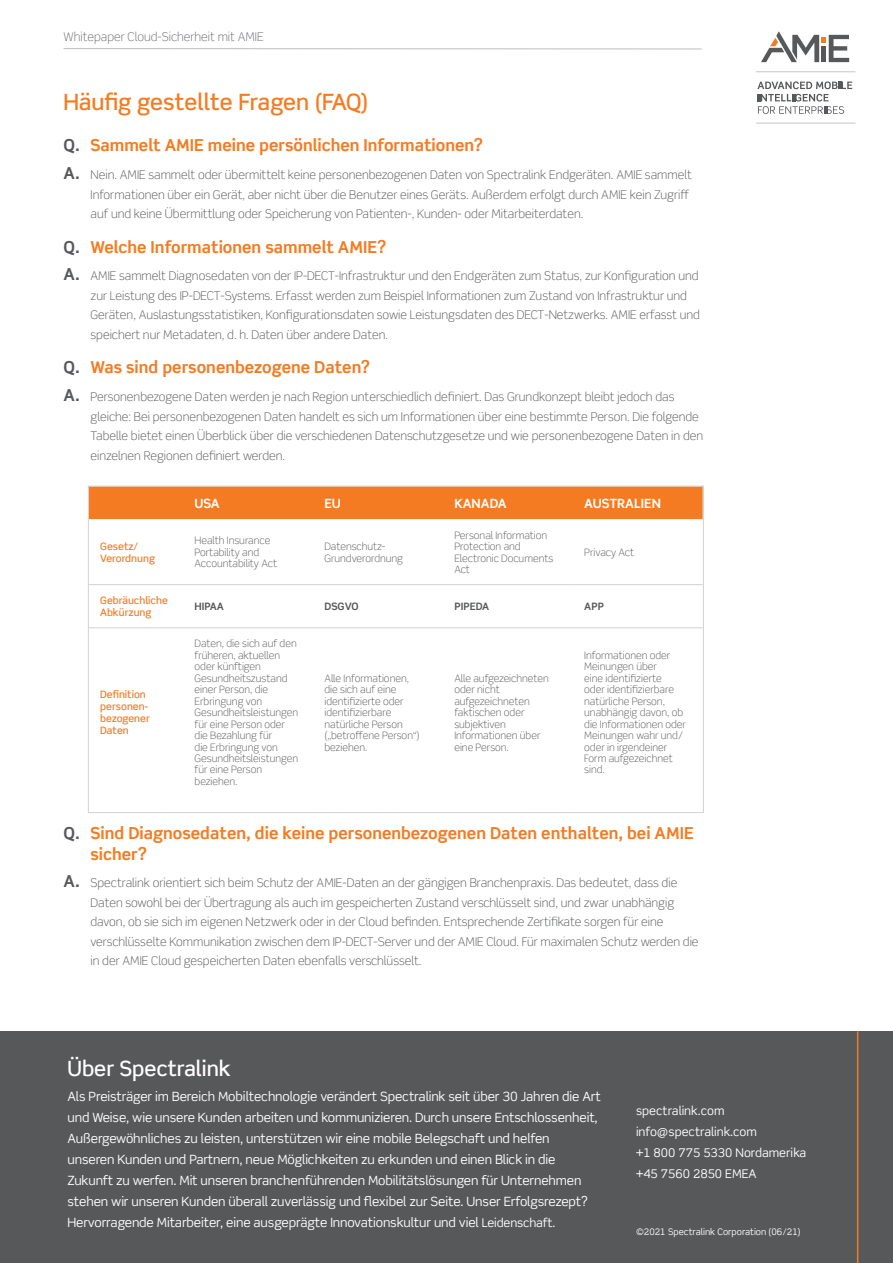
<style>
.page{position:relative;width:893px;height:1263px;background:#fff}
.page>*{position:absolute;margin:0;border:0;box-sizing:border-box;transform-origin:0 0}
.t1{font:500 22.5px "Scene Std";color:#f47b21}
.t2{font:500 21px "Scene Std";color:#fff}
.t3{font:700 16.5px/21px "Scene Std";color:#f47b21}
.t4{font:12.75px/21px "Scene Std";letter-spacing:-.01em;color:#fff}
.t5{font:700 12.75px "Scene Std";color:#fff}
.t6{font:300 12px/19.5px "Scene Std";color:#57585a}
.t7{font:12px/21px "Scene Std";color:#fff}
.t8{font:300 12px "Scene Std";color:#6c6d70}
.t9{font:300 10.2px/11.4px "Scene Std";color:#57585a}
.t10{font:500 10.2px/12.3px "Scene Std";color:#f47b21}
.t11{font:700 10.2px "Scene Std";color:#57585a}
.t12{font:9px "Scene Std";color:#fff}
.s1{color:#57585a}
.s2{font-weight:700;font-size:16.5px}
.s3{font-size:12px}
</style>
<div class="page">
<div style="left:0;top:1031px;width:893px;height:232px;background:#57585a"></div>
<hr style="left:857px;top:1031px;width:1px;height:232px;background:#f47b21">
<svg style="left:757px;top:81px;width:95px;height:33px"></svg>
<hr style="left:756px;top:71px;width:99px;height:1px;background:#d1d2d4">
<hr style="left:756px;top:122px;width:99px;height:2px;background:#d1d2d4">
<svg style="left:761px;top:31px;width:88px;height:31px"></svg>
<hr style="left:64px;top:48px;width:638px;height:1px;background:#bcbdc0">
<div style="left:90px;top:488px;width:612px;height:31px;background:#f47b21"></div>
<svg style="left:90px;top:519px;width:612px;height:110px"></svg>
<hr style="left:89px;top:584px;width:94px;height:1px;background:#d1d2d4">
<hr style="left:183px;top:584px;width:130px;height:1px;background:#d1d2d4">
<hr style="left:313px;top:584px;width:130px;height:1px;background:#d1d2d4">
<hr style="left:443px;top:584px;width:130px;height:1px;background:#d1d2d4">
<hr style="left:573px;top:584px;width:130px;height:1px;background:#d1d2d4">
<hr style="left:89px;top:627px;width:94px;height:1px;background:#d1d2d4">
<hr style="left:183px;top:627px;width:130px;height:1px;background:#d1d2d4">
<hr style="left:313px;top:627px;width:130px;height:1px;background:#d1d2d4">
<hr style="left:443px;top:627px;width:130px;height:1px;background:#d1d2d4">
<hr style="left:573px;top:627px;width:130px;height:1px;background:#d1d2d4">
<p class="t8" style="left:64px;top:29px;width:202px">Whitepaper Cloud-Sicherheit mit AMIE</p>
<h1 class="t1" style="left:64px;top:88px;width:306px">Häufig gestellte Fragen (FAQ)</h1>
<h3 class="t3" style="left:64px;top:135px;width:421px"><span class="s1">Q.</span> Sammelt AMIE meine persönlichen Informationen?</h3>
<p class="t6" style="left:91px;top:165px;width:603px;text-indent:-27px"><span class="s2">A.</span> Nein. AMIE sammelt oder übermittelt keine personenbezogenen Daten von Spectralink Endgeräten. AMIE sammelt<br>Informationen über ein Gerät, aber nicht über die Benutzer eines Geräts. Außerdem erfolgt durch AMIE kein Zugriff auf und keine Übermittlung oder Speicherung von Patienten-, Kunden- oder Mitarbeiterdaten.</p>
<h3 class="t3" style="left:64px;top:236px;width:324px"><span class="s1">Q.</span> Welche Informationen sammelt AMIE?</h3>
<p class="t6" style="left:91px;top:266px;width:611px;text-indent:-27px"><span class="s2">A.</span> AMIE sammelt Diagnosedaten von der IP-DECT-Infrastruktur und den Endgeräten zum Status, zur Konfiguration und zur Leistung des IP-DECT-Systems. Erfasst werden zum Beispiel Informationen zum Zustand von Infrastruktur und Geräten, Auslastungsstatistiken, Konfigurationsdaten sowie Leistungsdaten des DECT-Netzwerks. AMIE erfasst und speichert nur Metadaten, d. h. Daten über andere Daten.</p>
<h3 class="t3" style="left:64px;top:357px;width:308px"><span class="s1">Q.</span> Was sind personenbezogene Daten?</h3>
<p class="t6" style="left:91px;top:387px;width:614px;text-indent:-27px"><span class="s2">A.</span> Personenbezogene Daten werden je nach Region unterschiedlich definiert. Das Grundkonzept bleibt jedoch das gleiche: Bei personenbezogenen Daten handelt es sich um Informationen über eine bestimmte Person. Die folgende Tabelle bietet einen Überblick über die verschiedenen Datenschutzgesetze und wie personenbezogene Daten in den einzelnen Regionen definiert werden.</p>
<p class="t5" style="left:195px;top:495px;width:27px">USA</p>
<p class="t5" style="left:324px;top:495px;width:18px">EU</p>
<p class="t5" style="left:454px;top:495px;width:54px">KANADA</p>
<p class="t5" style="left:584px;top:495px;width:78px">AUSTRALIEN</p>
<p class="t10" style="left:100px;top:540px;width:56px">Gesetz/<br>Verordnung</p>
<p class="t9" style="left:195px;top:535px;width:84px">Health Insurance<br>Portability and<br>Accountability Act</p>
<p class="t9" style="left:324px;top:541px;width:80px">Datenschutz-<br>Grundverordnung</p>
<p class="t9" style="left:454px;top:529px;width:100px">Personal Information<br>Protection and<br>Electronic Documents<br>Act</p>
<p class="t9" style="left:584px;top:547px;width:51px">Privacy Act</p>
<p class="t10" style="left:100px;top:594px;width:69px">Gebräuchliche<br>Abkürzung</p>
<p class="t11" style="left:195px;top:600px;width:31px">HIPAA</p>
<p class="t11" style="left:324px;top:600px;width:36px">DSGVO</p>
<p class="t11" style="left:454px;top:600px;width:36px">PIPEDA</p>
<p class="t11" style="left:584px;top:600px;width:21px">APP</p>
<p class="t10" style="left:100px;top:688px;width:51px">Definition personen&shy;bezogener<br>Daten</p>
<p class="t9" style="left:195px;top:638px;width:105px">Daten, die sich auf den früheren, aktuellen oder künftigen<br>Gesundheitszustand einer Person, die<br>Erbringung von<br>Gesundheitsleistungen für eine Person oder die Bezahlung für<br>die Erbringung von<br>Gesundheitsleistungen für eine Person beziehen.</p>
<p class="t9" style="left:324px;top:672px;width:97px">Alle Informationen, die sich auf eine identifizierte oder identifizierbare natürliche Person („betroffene Person“) beziehen.</p>
<p class="t9" style="left:454px;top:672px;width:96px">Alle aufgezeichneten oder nicht aufgezeichneten faktischen oder subjektiven<br>Informationen über eine Person.</p>
<p class="t9" style="left:584px;top:649px;width:103px">Informationen oder<br>Meinungen über<br>eine identifizierte<br>oder identifizierbare natürliche Person, unabhängig davon, ob die Informationen oder<br>Meinungen wahr und/ oder in irgendeiner<br>Form aufgezeichnet sind.</p>
<h3 class="t3" style="left:91px;top:822px;width:605px;text-indent:-27px"><span class="s1">Q.</span> Sind Diagnosedaten, die keine personenbezogenen Daten enthalten, bei AMIE sicher?</h3>
<p class="t6" style="left:91px;top:873px;width:610px;text-indent:-27px"><span class="s2">A.</span> Spectralink orientiert sich beim Schutz der AMIE-Daten an der gängigen Branchenpraxis. Das bedeutet, dass die Daten sowohl bei der Übertragung als auch im gespeicherten Zustand verschlüsselt sind, und zwar unabhängig davon, ob sie sich im eigenen Netzwerk oder in der Cloud befinden. Entsprechende Zertifikate sorgen für eine verschlüsselte Kommunikation zwischen dem IP-DECT-Server und der AMIE Cloud. Für maximalen Schutz werden die in der AMIE Cloud gespeicherten Daten ebenfalls verschlüsselt.</p>
<h2 class="t2" style="left:68px;top:1055px;width:165px">Über Spectralink</h2>
<p class="t4" style="left:68px;top:1086px;width:535px">Als Preisträger im Bereich Mobiltechnologie verändert Spectralink seit über 30 Jahren die Art und Weise, wie unsere Kunden arbeiten und kommunizieren. Durch unsere Entschlossenheit, Außergewöhnliches zu leisten, unterstützen wir eine mobile Belegschaft und helfen<br>unseren Kunden und Partnern, neue Möglichkeiten zu erkunden und einen Blick in die Zukunft zu werfen. Mit unseren branchenführenden Mobilitätslösungen für Unternehmen stehen wir unseren Kunden überall zuverlässig und flexibel zur Seite. Unser Erfolgsrezept?<br>Hervorragende Mitarbeiter, eine ausgeprägte Innovationskultur und viel <span class="s3">Leidenschaft.</span></p>
<p class="t7" style="left:636px;top:1100px;width:172px">spectralink.com info@spectralink.com<br>+1 800 775 5330 Nordamerika +45 7560 2850 EMEA</p>
<p class="t12" style="left:636px;top:1226px;width:166px">©2021 Spectralink Corporation (06/21)</p>
</div>
